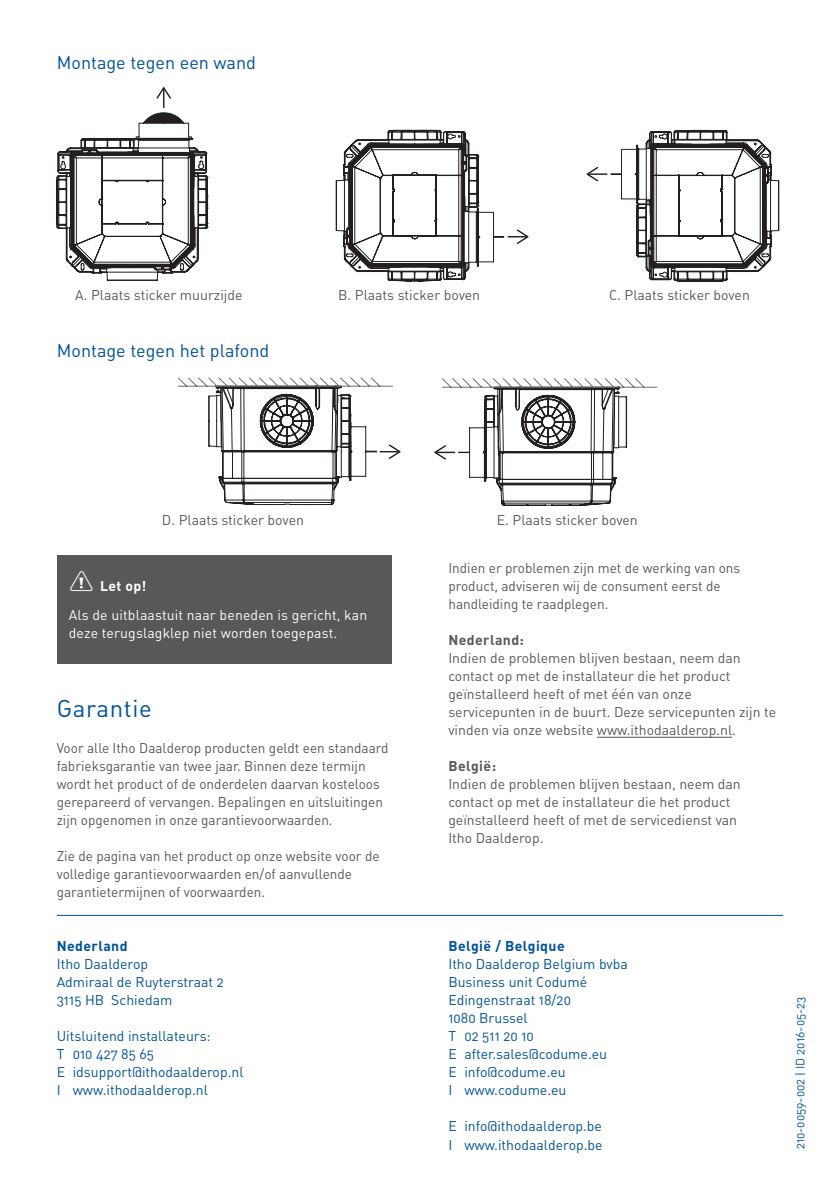
<style>
.page{position:relative;width:840px;height:1191px;background:#fff}
.page>*{position:absolute;margin:0;border:0;box-sizing:border-box;transform-origin:0 0}
.t1{font:24px "DIN Regular Alternate";letter-spacing:.025em;color:#01529a}
.t2{font:18px "DIN Regular Alternate";color:#01529a}
.t3{font:14px/18px "DIN Regular Alternate";color:#57585a}
.t4{font:14px/18px "DIN Regular Alternate";color:#01529a}
.t5{font:14px/18px "DIN Regular Alternate";letter-spacing:.01em;color:#fff}
.t6{font:14px "DIN Bold Alternate";letter-spacing:.03em;color:#01529a}
.t7{font:14px "DIN Bold Alternate";letter-spacing:.03em;color:#57585a}
.t8{font:14px "DIN Bold Alternate";color:#fff}
.t9{font:12px "DIN Regular Alternate";color:#01529a}
</style>
<div class="page">
<hr style="left:57px;top:915px;width:725px;height:1px;background:#01529a">
<svg style="left:57px;top:87px;width:151px;height:194px"></svg>
<svg style="left:335px;top:129px;width:193px;height:153px"></svg>
<svg style="left:177px;top:377px;width:223px;height:128px"></svg>
<svg style="left:434px;top:378px;width:223px;height:128px"></svg>
<svg style="left:586px;top:130px;width:192px;height:152px"></svg>
<hr style="left:596px;top:737px;width:135px;height:1px;background:#57585a">
<div style="left:57px;top:555px;width:334px;height:109px;background:#57585a"></div>
<p class="t2" style="left:57px;top:51px;width:201px">Montage tegen een wand</p>
<p class="t3" style="left:75px;top:286px;width:169px">A. Plaats sticker muurzijde</p>
<p class="t3" style="left:338px;top:286px;width:143px">B. Plaats sticker boven</p>
<p class="t3" style="left:608px;top:286px;width:142px">C. Plaats sticker boven</p>
<p class="t2" style="left:57px;top:339px;width:214px">Montage tegen het plafond</p>
<p class="t3" style="left:162px;top:510px;width:143px">D. Plaats sticker boven</p>
<p class="t3" style="left:496px;top:510px;width:142px">E. Plaats sticker boven</p>
<p class="t8" style="left:69px;top:576px;width:79px"><sup>ä</sup> Let op!</p>
<p class="t5" style="left:69px;top:606px;width:300px">Als de uitblaastuit naar beneden is gericht, kan deze terugslagklep niet worden toegepast.</p>
<h1 class="t1" style="left:57px;top:693px;width:97px">Garantie</h1>
<p class="t3" style="left:57px;top:739px;width:333px">Voor alle Itho Daalderop producten geldt een standaard fabrieksgarantie van twee jaar. Binnen deze termijn wordt het product of de onderdelen daarvan kosteloos gerepareerd of vervangen. Bepalingen en uitsluitingen zijn opgenomen in onze garantievoorwaarden.</p>
<p class="t3" style="left:57px;top:847px;width:324px">Zie de pagina van het product op onze website voor de volledige garantievoorwaarden en/of aanvullende garantietermijnen of voorwaarden.</p>
<p class="t6" style="left:57px;top:937px;width:72px">Nederland</p>
<p class="t4" style="left:57px;top:955px;width:168px">Itho Daalderop<br>Admiraal de Ruyterstraat 2<br>3115 HB Schiedam</p>
<p class="t4" style="left:57px;top:1027px;width:188px">Uitsluitend installateurs:<br>T 010 427 85 65<br>E idsupport@ithodaalderop.nl<br>I www.ithodaalderop.nl</p>
<p class="t3" style="left:448px;top:559px;width:293px">Indien er problemen zijn met de werking van ons product, adviseren wij de consument eerst de handleiding te raadplegen.</p>
<p class="t7" style="left:448px;top:631px;width:77px">Nederland:</p>
<p class="t3" style="left:448px;top:649px;width:329px">Indien de problemen blijven bestaan, neem dan contact op met de installateur die het product geïnstalleerd heeft of met één van onze servicepunten in de buurt. Deze servicepunten zijn te vinden via onze website www.ithodaalderop.nl.</p>
<p class="t7" style="left:448px;top:757px;width:49px">België:</p>
<p class="t3" style="left:448px;top:775px;width:294px">Indien de problemen blijven bestaan, neem dan contact op met de installateur die het product geïnstalleerd heeft of met de servicedienst van Itho Daalderop.</p>
<p class="t6" style="left:448px;top:937px;width:118px">België / Belgique</p>
<p class="t4" style="left:448px;top:955px;width:181px">Itho Daalderop Belgium bvba<br>Business unit Codumé<br>Edingenstraat 18/20<br>1080 Brussel<br>T 02 511 20 10<br>E after.sales@codume.eu<br>E info@codume.eu<br>I www.codume.eu</p>
<p class="t4" style="left:448px;top:1117px;width:156px">E info@ithodaalderop.be<br>I www.ithodaalderop.be</p>
<p class="t9" style="left:792px;top:1149px;width:154px;rotate:-90deg">210-0059-002 | ID 2016-05-23</p>
</div>
